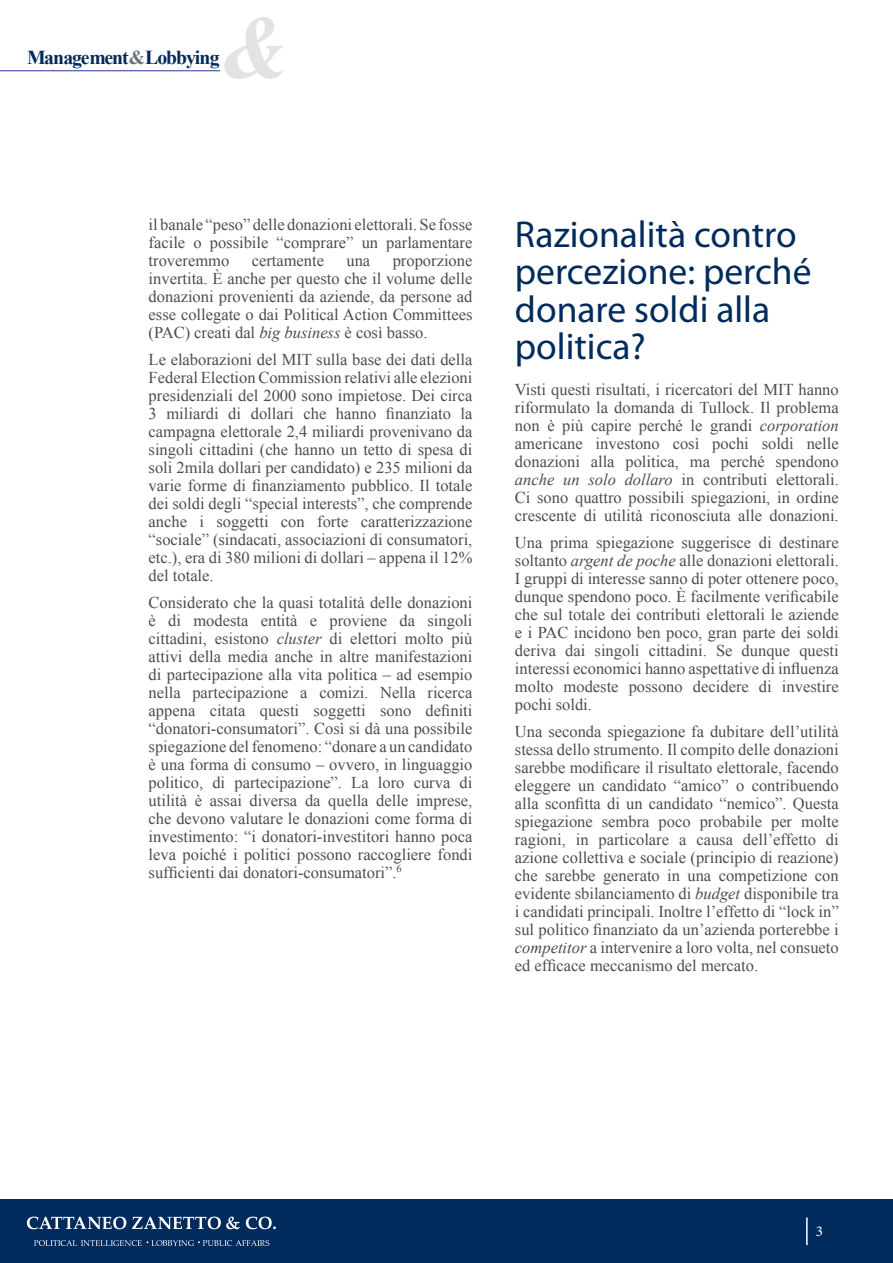
<style>
.page{position:relative;width:893px;height:1263px;background:#fff}
.page>*{position:absolute;margin:0;border:0;box-sizing:border-box;transform-origin:0 0}
.t1{font:37.5px/37.5px "Myriad Pro";color:#002b5c}
.t2{font:700 19.8px "Times New Roman";letter-spacing:-.05em;color:#002b5c}
.t3{font:16.5px/18px "Times New Roman";color:#4d4d4f;text-align:justify}
.t4{font:15px "Minion Pro";color:#fff}
.s1{color:#6a737b}
.s2{font-style:italic}
</style>
<div class="page">
<svg style="left:224px;top:17px;width:59px;height:62px"></svg>
<hr style="left:0;top:71px;width:220px;height:1px;background:#1c3e94">
<div style="left:0;top:1199px;width:893px;height:64px;background:#002b5c"></div>
<hr style="left:806px;top:1217px;width:2px;height:28px;background:#fff">
<svg style="left:27px;top:1216px;width:99px;height:13px"></svg>
<svg style="left:132px;top:1216px;width:108px;height:13px"></svg>
<svg style="left:246px;top:1216px;width:30px;height:13px"></svg>
<svg style="left:34px;top:1240px;width:235px;height:6px"></svg>
<p class="t2" style="left:27px;top:43px;width:194px">Management<span class="s1">&amp;</span>Lobbying</p>
<p class="t3" style="left:149px;top:215px;width:325px">il banale “peso” delle donazioni elettorali. Se fosse facile o possibile “comprare” un parlamentare troveremmo</p>
<p class="t3" style="left:149px;top:251px;width:325px;text-indent:244px">proporzione invertita. È anche per questo che il volume delle donazioni provenienti da aziende, da persone ad esse collegate o dai Political Action Committees (PAC) creati dal <span class="s2">big business</span> è così basso.</p>
<p class="t3" style="left:149px;top:350px;width:325px">Le elaborazioni del MIT sulla base dei dati della Federal Election Commission relativi alle elezioni presidenziali del 2000 sono impietose. Dei circa 3 miliardi di dollari che hanno finanziato la campagna elettorale 2,4 miliardi provenivano da singoli cittadini (che hanno un tetto di spesa di soli 2mila dollari per candidato) e 235 milioni da varie forme di finanziamento pubblico. Il totale dei soldi degli “special interests”, che comprende anche i soggetti con forte caratterizzazione “sociale” (sindacati, associazioni di consumatori, etc.), era di 380 milioni di dollari – appena il 12% del totale.</p>
<p class="t3" style="left:149px;top:593px;width:325px">Considerato che la quasi totalità delle donazioni è di modesta entità e proviene da singoli cittadini, esistono <span class="s2">cluster</span> di elettori molto più attivi della media anche in altre manifestazioni di partecipazione alla vita politica – ad esempio nella partecipazione a comizi. Nella ricerca appena citata questi soggetti sono definiti “donatori-consumatori”. Così si dà una possibile spiegazione del fenomeno: “donare a un candidato è una forma di consumo – ovvero, in linguaggio politico, di partecipazione”. La loro curva di utilità è assai diversa da quella delle imprese, che devono valutare le donazioni come forma di investimento: “i donatori-investitori hanno poca leva poiché i politici possono raccogliere fondi sufficienti dai donatori-consumatori”.<sup>6</sup></p>
<p class="t3" style="left:252px;top:251px;width:74px">certamente</p>
<p class="t3" style="left:346px;top:251px;width:25px">una</p>
<h1 class="t1" style="left:515px;top:216px;width:298px">Razionalità contro percezione: perché donare soldi alla politica?</h1>
<p class="t3" style="left:515px;top:380px;width:325px">Visti questi risultati, i ricercatori del MIT hanno riformulato la domanda di Tullock. Il problema non è più capire perché le grandi <span class="s2">corporation </span>americane investono così pochi soldi nelle donazioni alla politica, ma perché spendono <span class="s2">anche un solo dollaro</span> in contributi elettorali.<br>Ci sono quattro possibili spiegazioni, in ordine crescente di utilità riconosciuta alle donazioni.</p>
<p class="t3" style="left:515px;top:533px;width:325px">Una prima spiegazione suggerisce di destinare soltanto <span class="s2">argent de poche</span> alle donazioni elettorali.<br>I gruppi di interesse sanno di poter ottenere poco, dunque spendono poco. È facilmente verificabile che sul totale dei contributi elettorali le aziende e i PAC incidono ben poco, gran parte dei soldi deriva dai singoli cittadini. Se dunque questi interessi economici hanno aspettative di influenza molto modeste possono decidere di investire pochi soldi.</p>
<p class="t3" style="left:515px;top:722px;width:325px">Una seconda spiegazione fa dubitare dell’utilità stessa dello strumento. Il compito delle donazioni sarebbe modificare il risultato elettorale, facendo eleggere un candidato “amico” o contribuendo alla sconfitta di un candidato “nemico”. Questa spiegazione sembra poco probabile per molte ragioni, in particolare a causa dell’effetto di azione collettiva e sociale (principio di reazione) che sarebbe generato in una competizione con evidente sbilanciamento di <span class="s2">budget</span> disponibile tra i candidati principali. Inoltre l’effetto di “lock in” sul politico finanziato da un’azienda porterebbe i <span class="s2">competitor</span> a intervenire a loro volta, nel consueto ed efficace meccanismo del mercato.</p>
<p class="t4" style="left:816px;top:1222px;width:9px">3</p>
</div>
